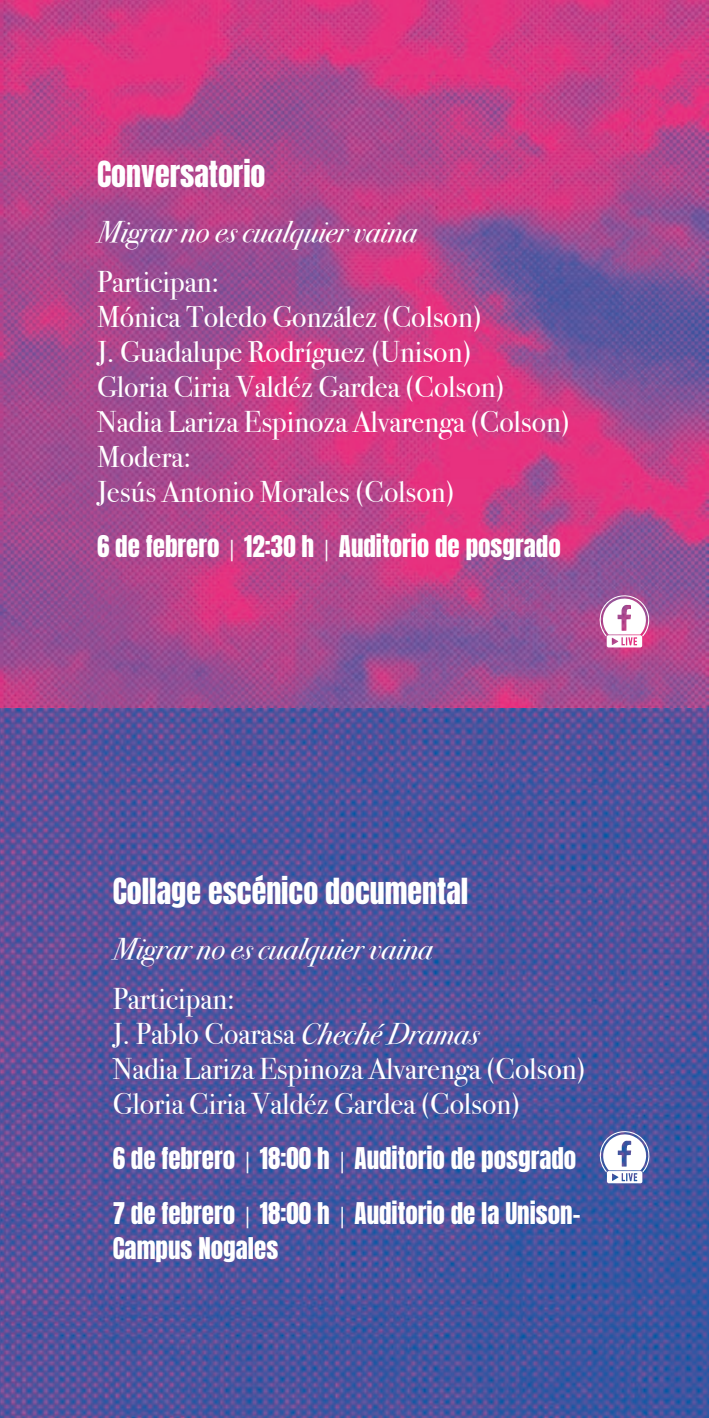
<style>
.page{position:relative;width:709px;height:1418px;background:#fff}
.page>*{position:absolute;margin:0;border:0;box-sizing:border-box;transform-origin:0 0}
.t1{font:30px/35px "Bodoni Svty Two ITCTT";color:#fff}
.t2{font:italic 30px "Bodoni Svty Two ITCTT";color:#fff}
.t3{font:30px "Anton";color:#fff}
.t4{font:25px/35px "Anton";color:#fff}
.s1{font-family:"Bodoni Svty Two ITCTT"}
.s2{font-style:italic}
</style>
<div class="page">
<img style="left:0;top:0;width:709px;height:1417px">
<svg style="left:598px;top:594px;width:52px;height:53px"></svg>
<svg style="left:598px;top:1129px;width:53px;height:54px"></svg>
<p class="t3" style="left:97px;top:159px;width:170px">Conversatorio</p>
<p class="t2" style="left:97px;top:206px;width:321px">Migrar no es cualquier vaina</p>
<p class="t1" style="left:97px;top:261px;width:474px">Participan:<br>Mónica Toledo González (Colson)<br>J. Guadalupe Rodríguez (Unison)<br>Gloria Ciria Valdéz Gardea (Colson)<br>Nadia Lariza Espinoza Alvarenga (Colson)<br>Modera:<br>Jesús Antonio Morales (Colson)</p>
<p class="t4" style="left:97px;top:531px;width:465px">6 de febrero <span class="s1">|</span> 12:30 h <span class="s1">|</span> Auditorio de posgrado</p>
<p class="t3" style="left:113px;top:875px;width:357px">Collage escénico documental</p>
<p class="t2" style="left:113px;top:922px;width:321px">Migrar no es cualquier vaina</p>
<p class="t1" style="left:113px;top:977px;width:474px">Participan:<br>J. Pablo Coarasa <span class="s2">Cheché Dramas<br></span>Nadia Lariza Espinoza Alvarenga (Colson)<br>Gloria Ciria Valdéz Gardea (Colson)</p>
<p class="t4" style="left:113px;top:1142px;width:465px">6 de febrero <span class="s1">|</span> 18:00 h <span class="s1">|</span> Auditorio de posgrado</p>
<p class="t4" style="left:113px;top:1197px;width:469px">7 de febrero <span class="s1">|</span> 18:00 h <span class="s1">|</span> Auditorio de la Unison-<br>Campus Nogales</p>
</div>
